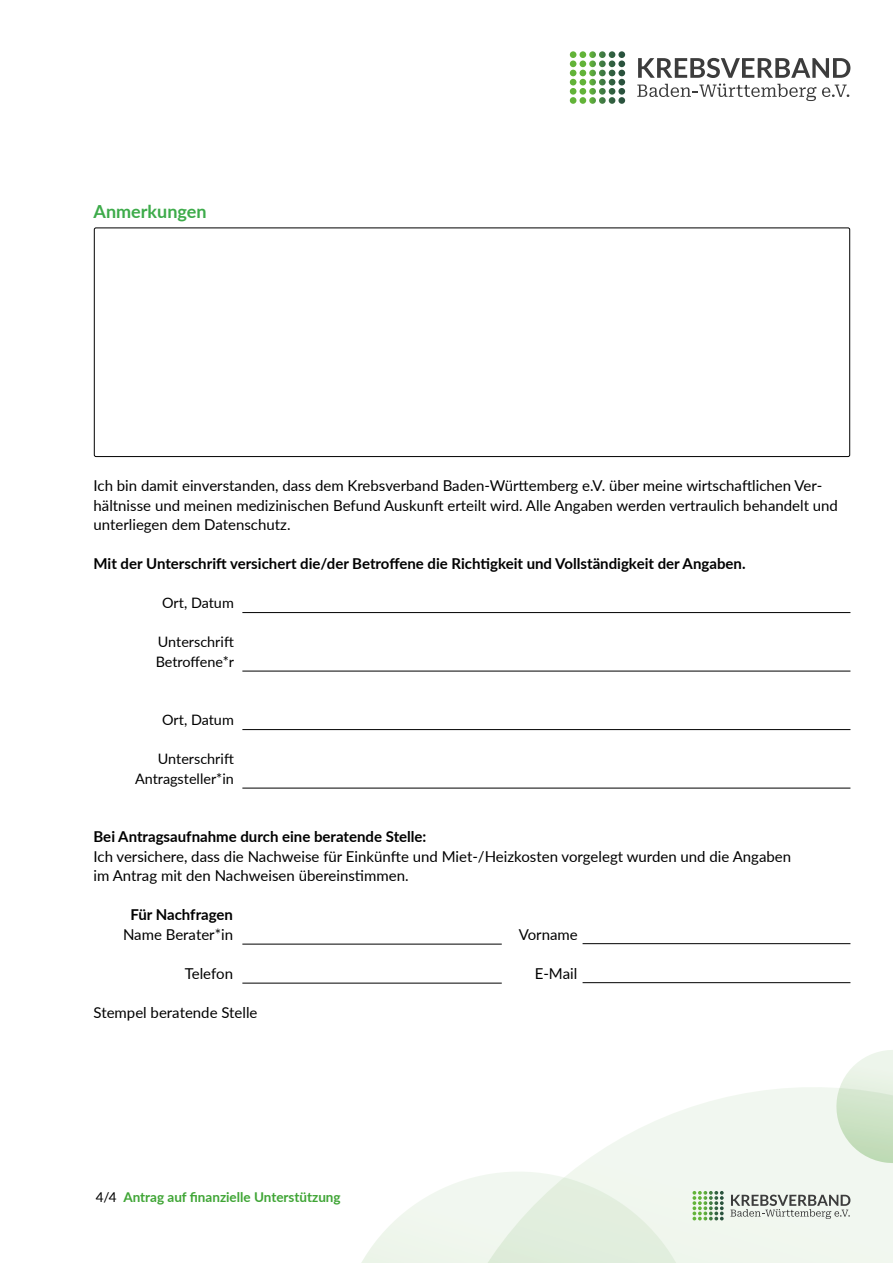
<style>
.page{position:relative;width:893px;height:1263px;background:#fff}
.page>*{position:absolute;margin:0;border:0;box-sizing:border-box;transform-origin:0 0}
.t1{font:700 18px "Lato";color:#3dab4a}
.t2{font:15px/19.5px "Lato";color:#000}
.t3{font:700 15px "Lato";color:#000}
.t4{font:14.4px/19.5px "Lato";color:#000}
.t5{font:700 13.5px "Lato";color:#3fa535}
.s1{font-weight:400;color:#000}
</style>
<div class="page">
<svg style="left:602px;top:1050px;width:291px;height:213px"></svg>
<hr style="left:242px;top:612px;width:608px;height:1px;background:#000">
<hr style="left:242px;top:671px;width:608px;height:1px;background:#000">
<hr style="left:242px;top:729px;width:608px;height:1px;background:#000">
<hr style="left:242px;top:788px;width:608px;height:1px;background:#000">
<hr style="left:583px;top:943px;width:267px;height:1px;background:#000">
<hr style="left:242px;top:944px;width:260px;height:1px;background:#000">
<hr style="left:583px;top:982px;width:267px;height:1px;background:#000">
<hr style="left:242px;top:983px;width:260px;height:1px;background:#000">
<div style="left:94px;top:228px;width:756px;height:229px;border:1px solid #000;border-radius:2px"></div>
<svg style="left:570px;top:51px;width:55px;height:53px"></svg>
<svg style="left:638px;top:58px;width:212px;height:20px"></svg>
<svg style="left:637px;top:84px;width:179px;height:17px"></svg>
<svg style="left:822px;top:85px;width:27px;height:12px"></svg>
<svg style="left:361px;top:1150px;width:363px;height:113px"></svg>
<svg style="left:730px;top:1194px;width:120px;height:25px"></svg>
<p class="t1" style="left:94px;top:198px;width:115px">Anmerkungen</p>
<p class="t2" style="left:94px;top:475px;width:746px">Ich bin damit einverstanden, dass dem Krebsverband Baden-Württemberg e.V. über meine wirtschaftlichen Ver&shy;hältnisse und meinen medizinischen Befund Auskunft erteilt wird. Alle Angaben werden vertraulich behandelt und unterliegen dem Datenschutz.</p>
<p class="t3" style="left:94px;top:553px;width:653px">Mit der Unterschrift versichert die/der Betroffene die Richtigkeit und Vollständigkeit der Angaben.</p>
<p class="t4" style="left:162px;top:592px;width:73px">Ort, Datum</p>
<p class="t4" style="left:156px;top:631px;width:80px">Unterschrift<br>Betroffene*r</p>
<p class="t4" style="left:162px;top:709px;width:73px">Ort, Datum</p>
<p class="t4" style="left:135px;top:748px;width:100px;text-align:right">Unterschrift<br>Antragsteller*in</p>
<p class="t3" style="left:94px;top:826px;width:334px">Bei Antragsaufnahme durch eine beratende Stelle:</p>
<p class="t2" style="left:94px;top:846px;width:699px">Ich versichere, dass die Nachweise für Einkünfte und Miet-/Heizkosten vorgelegt wurden und die Angaben im Antrag mit den Nachweisen übereinstimmen.</p>
<p class="t3" style="left:130px;top:904px;width:104px">Für Nachfragen</p>
<p class="t2" style="left:123px;top:924px;width:112px">Name Berater*in</p>
<p class="t2" style="left:519px;top:924px;width:61px">Vorname</p>
<p class="t2" style="left:185px;top:963px;width:50px">Telefon</p>
<p class="t2" style="left:535px;top:963px;width:44px">E-Mail</p>
<p class="t2" style="left:94px;top:1002px;width:165px">Stempel beratende Stelle</p>
<p class="t5" style="left:96px;top:1187px;width:247px"><span class="s1">4/4</span> Antrag auf finanzielle Unterstützung</p>
</div>
